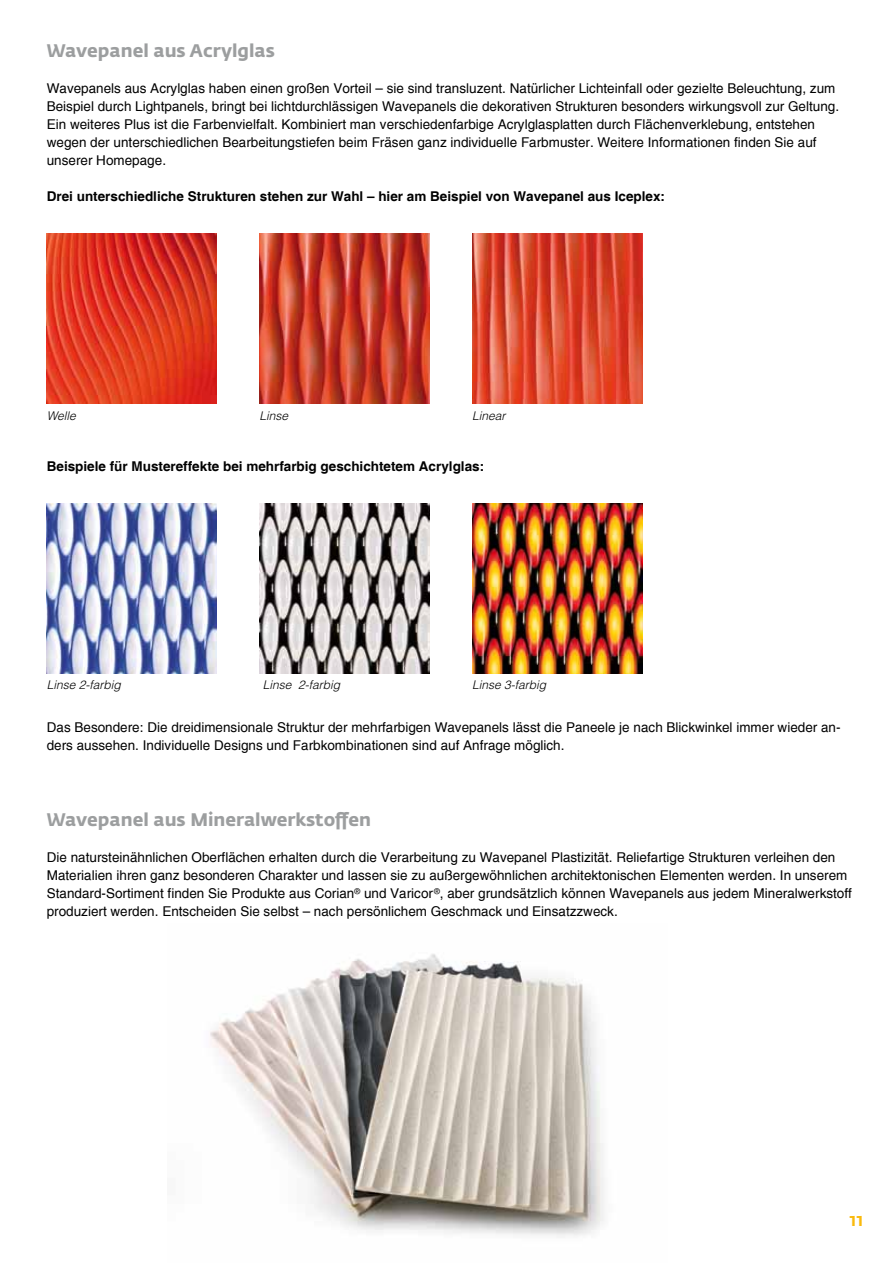
<style>
.page{position:relative;width:893px;height:1263px;background:#fff}
.page>*{position:absolute;margin:0;border:0;box-sizing:border-box;transform-origin:0 0}
.t1{font:700 18px "Fedra Sans Std";color:#9c9e9f}
.t2{font:500 18px "Fedra Sans Std";color:#faba0d}
.t3{font:13.5px/18px "Helvetica";color:#000}
.t4{font:700 13.5px "Helvetica";color:#000}
.t5{font:italic 300 12px "Helvetica";color:#000}
</style>
<div class="page">
<img style="left:210px;top:954px;width:394px;height:283px">
<img style="left:47px;top:503px;width:170px;height:171px">
<img style="left:259px;top:503px;width:170px;height:171px">
<img style="left:472px;top:503px;width:170px;height:171px">
<img style="left:47px;top:234px;width:170px;height:170px">
<img style="left:259px;top:234px;width:170px;height:170px">
<img style="left:472px;top:234px;width:170px;height:170px">
<h1 class="t1" style="left:47px;top:39px;width:230px">Wavepanel aus Acrylglas</h1>
<p class="t3" style="left:47px;top:79px;width:794px">Wavepanels aus Acrylglas haben einen großen Vorteil – sie sind transluzent. Natürlicher Lichteinfall oder gezielte Beleuchtung, zum Beispiel durch Lightpanels, bringt bei lichtdurchlässigen Wavepanels die dekorativen Strukturen besonders wirkungsvoll zur Geltung.<br>Ein weiteres Plus ist die Farbenvielfalt. Kombiniert man verschiedenfarbige Acrylglasplatten durch Flächenverklebung, entstehen wegen der unterschiedlichen Bearbeitungstiefen beim Fräsen ganz individuelle Farbmuster. Weitere Informationen finden Sie auf unserer Homepage.</p>
<p class="t4" style="left:47px;top:188px;width:620px">Drei unterschiedliche Strukturen stehen zur Wahl – hier am Beispiel von Wavepanel aus Iceplex:</p>
<p class="t5" style="left:47px;top:408px;width:31px">Welle</p>
<p class="t5" style="left:259px;top:408px;width:30px">Linse</p>
<p class="t5" style="left:472px;top:408px;width:35px">Linear</p>
<p class="t4" style="left:47px;top:458px;width:439px">Beispiele für Mustereffekte bei mehrfarbig geschichtetem Acrylglas:</p>
<p class="t5" style="left:47px;top:678px;width:76px">Linse 2-farbig</p>
<p class="t5" style="left:263px;top:678px;width:79px">Linse 2-farbig</p>
<p class="t5" style="left:472px;top:678px;width:76px">Linse 3-farbig</p>
<p class="t3" style="left:47px;top:719px;width:795px">Das Besondere: Die dreidimensionale Struktur der mehrfarbigen Wavepanels lässt die Paneele je nach Blickwinkel immer wieder an&shy;ders aussehen. Individuelle Designs und Farbkombinationen sind auf Anfrage möglich.</p>
<h1 class="t1" style="left:47px;top:809px;width:326px">Wavepanel aus Mineralwerkstoffen</h1>
<p class="t3" style="left:47px;top:849px;width:807px">Die natursteinähnlichen Oberflächen erhalten durch die Verarbeitung zu Wavepanel Plastizität. Reliefartige Strukturen verleihen den Materialien ihren ganz besonderen Charakter und lassen sie zu außergewöhnlichen architektonischen Elementen werden. In unserem Standard-Sortiment finden Sie Produkte aus Corian<sup>®</sup> und Varicor<sup>®</sup>, aber grundsätzlich können Wavepanels aus jedem Mineralwerkstoff produziert werden. Entscheiden Sie selbst – nach persönlichem Geschmack und Einsatzzweck.</p>
<h1 class="t2" style="left:849px;top:1208px;width:15px">11</h1>
</div>
